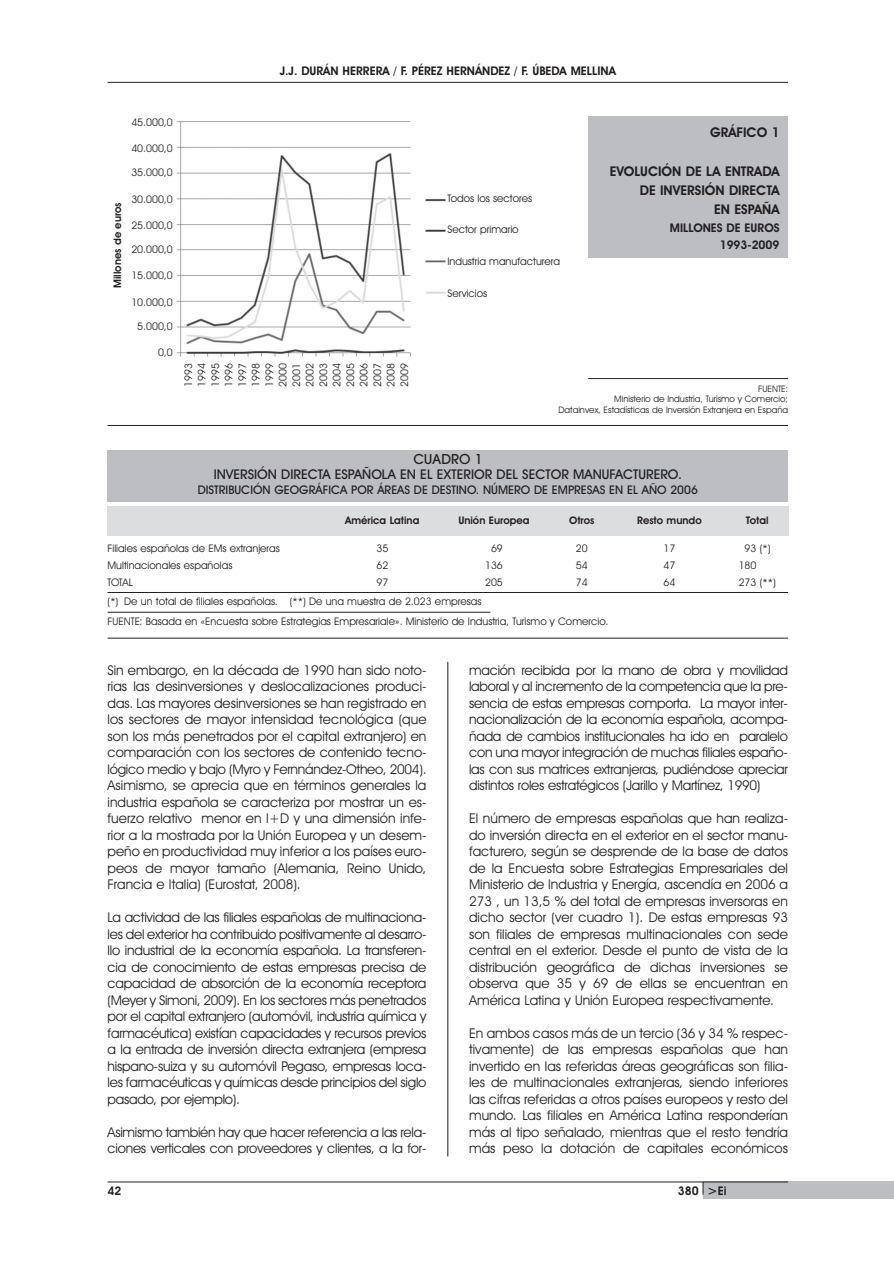
<style>
.page{position:relative;width:894px;height:1263px;background:#fff}
.page>*{position:absolute;margin:0;border:0;box-sizing:border-box;transform-origin:0 0}
.t1{font:13.5px/16.5px "Avant Garde IT Cby BT";letter-spacing:-.015em;color:#231f20;text-align:justify}
.t2{font:500 13.5px "Avant Garde IT Cby BT";color:#231f20}
.t3{font:600 13.5px/19.4px "Avant Garde IT Cby BT";color:#231f20;text-align:right}
.t4{font:500 13.5px "Avant Garde";color:#231f20}
.t5{font:600 12px/17.1px "Avant Garde IT Cby BT";color:#231f20;text-align:right}
.t6{font:500 12px "Avant Garde IT Cby BT";color:#231f20}
.t7{font:10.5px/13.5px "Avant Garde IT Cby BT";color:#231f20}
.t8{font:600 10.5px "Avant Garde IT Cby BT";color:#231f20}
.t9{font:9px/10.5px "Avant Garde IT Cby BT";color:#231f20;text-align:right}
.s1{color:#fff}
.s2{font-size:12.75px}
</style>
<div class="page">
<hr style="left:108px;top:82px;width:680px;height:1px;background:#231f20">
<hr style="left:447px;top:662px;width:1px;height:494px;background:#231f20">
<div style="left:703px;top:1182px;width:191px;height:17px;background:#bdbec1"></div>
<hr style="left:108px;top:1181px;width:680px;height:1px;background:#231f20">
<svg style="left:703px;top:1182px;width:1px;height:12px"></svg>
<div style="left:108px;top:450px;width:680px;height:51px;background:#bdbec1"></div>
<hr style="left:108px;top:592px;width:680px;height:1px;background:#231f20">
<hr style="left:108px;top:612px;width:382px;height:1px;background:#231f20">
<hr style="left:108px;top:638px;width:680px;height:1px;background:#231f20">
<div style="left:108px;top:505px;width:330px;height:30px;background:#dcdddf"></div>
<div style="left:438px;top:505px;width:112px;height:30px;background:#dcdddf"></div>
<div style="left:550px;top:505px;width:63px;height:30px;background:#dcdddf"></div>
<div style="left:613px;top:505px;width:112px;height:30px;background:#dcdddf"></div>
<div style="left:725px;top:505px;width:64px;height:30px;background:#dcdddf"></div>
<img style="left:176px;top:121px;width:270px;height:236px">
<div style="left:588px;top:116px;width:200px;height:141px;background:#bdbec1"></div>
<hr style="left:588px;top:378px;width:200px;height:1px;background:#231f20">
<hr style="left:108px;top:425px;width:680px;height:1px;background:#231f20">
<p class="t5" style="left:280px;top:63px;width:338px">J.J. DURÁN HERRERA / F. PÉREZ HERNÁNDEZ / F. ÚBEDA MELLINA</p>
<p class="t8" style="left:114px;top:288px;width:87px;rotate:-90deg">Millones de euros</p>
<p class="t7" style="left:131px;top:116px;width:43px">45.000,0</p>
<p class="t7" style="left:131px;top:143px;width:43px">40.000,0</p>
<p class="t7" style="left:131px;top:167px;width:43px">35.000,0</p>
<p class="t7" style="left:131px;top:193px;width:43px">30.000,0</p>
<p class="t7" style="left:131px;top:219px;width:43px">25.000,0</p>
<p class="t7" style="left:131px;top:244px;width:43px">20.000,0</p>
<p class="t7" style="left:131px;top:270px;width:43px">15.000,0</p>
<p class="t7" style="left:131px;top:296px;width:43px">10.000,0</p>
<p class="t7" style="left:137px;top:320px;width:37px">5.000,0</p>
<p class="t7" style="left:158px;top:346px;width:16px">0,0</p>
<p class="t7" style="left:183px;top:387px;width:25px;text-align:justify;rotate:-90deg">1993<br>1994<br>1995<br>1996<br>1997<br>1998<br>1999<br>2000<br>2001<br>2002<br>2003<br>2004<br>2005<br>2006<br>2007<br>2008<br>2009</p>
<p class="t7" style="left:447px;top:193px;width:86px">Todos los sectores</p>
<p class="t7" style="left:447px;top:224px;width:73px">Sector primario</p>
<p class="t7" style="left:447px;top:256px;width:114px">Industria manufacturera</p>
<p class="t7" style="left:447px;top:287px;width:41px">Servicios</p>
<p class="t3" style="left:710px;top:124px;width:71px">GRÁFICO 1</p>
<p class="t3" style="left:610px;top:163px;width:171px">EVOLUCIÓN DE LA ENTRADA<br>DE INVERSIÓN DIRECTA<br>EN ESPAÑA</p>
<p class="t5" style="left:670px;top:221px;width:111px">MILLONES DE EUROS<br>1993-2009</p>
<p class="t9" style="left:558px;top:384px;width:231px">FUENTE:<br>Ministerio de Industria, Turismo y Comercio;<br>Datainvex, Estadísticas de Inversión Extranjera en España</p>
<p class="t4" style="left:413px;top:454px;width:70px">CUADRO 1</p>
<p class="t2" style="left:214px;top:470px;width:470px">INVERSIÓN DIRECTA ESPAÑOLA EN EL EXTERIOR DEL SECTOR MANUFACTURERO.</p>
<p class="t6" style="left:198px;top:486px;width:502px">DISTRIBUCIÓN GEOGRÁFICA POR ÁREAS DE DESTINO. NÚMERO DE EMPRESAS EN EL AÑO 2006</p>
<p class="t8" style="left:345px;top:517px;width:76px">América Latina</p>
<p class="t8" style="left:458px;top:517px;width:73px">Unión Europea</p>
<p class="t8" style="left:569px;top:517px;width:27px">Otros</p>
<p class="t8" style="left:637px;top:517px;width:66px">Resto mundo</p>
<p class="t8" style="left:746px;top:517px;width:24px">Total</p>
<p class="t7" style="left:108px;top:542px;width:174px">Filiales españolas de EMs extranjeras</p>
<p class="t7" style="left:376px;top:542px;width:13px">35</p>
<p class="t7" style="left:491px;top:542px;width:13px">69</p>
<p class="t7" style="left:576px;top:542px;width:13px">20</p>
<p class="t7" style="left:663px;top:542px;width:13px">17</p>
<p class="t7" style="left:744px;top:542px;width:33px">93 (*)<span class="s1">*</span></p>
<p class="t7" style="left:108px;top:559px;width:126px">Multinacionales españolas</p>
<p class="t7" style="left:376px;top:559px;width:13px">62</p>
<p class="t7" style="left:485px;top:559px;width:19px">136</p>
<p class="t7" style="left:576px;top:559px;width:13px">54</p>
<p class="t7" style="left:663px;top:559px;width:13px">47</p>
<p class="t7" style="left:108px;top:576px;width:27px">TOTAL</p>
<p class="t7" style="left:376px;top:576px;width:13px">97</p>
<p class="t7" style="left:485px;top:576px;width:19px">205</p>
<p class="t7" style="left:576px;top:576px;width:13px">74</p>
<p class="t7" style="left:663px;top:576px;width:13px">64</p>
<p class="t7" style="left:738px;top:576px;width:39px">273 (**)</p>
<p class="t7" style="left:108px;top:593px;width:502px;line-height:19.8px">(*) De un total de filiales españolas. (**) De una muestra de 2.023 empresas<br>FUENTE: Basada en «Encuesta sobre Estrategias Empresariale». Ministerio de Industria, Turismo y Comercio.</p>
<p class="t1" style="left:108px;top:663px;width:320px">Sin embargo, en la década de 1990 han sido noto&shy;rias las desinversiones y deslocalizaciones produci&shy;das. Las mayores desinversiones se han registrado en los sectores de mayor intensidad tecnológica (que son los más penetrados por el capital extranjero) en comparación con los sectores de contenido tecno&shy;lógico medio y bajo (Myro y Fernnández-Otheo, 2004).<br>Asimismo, se aprecia que en términos generales la industria española se caracteriza por mostrar un es&shy;fuerzo relativo menor en I+D y una dimensión infe&shy;rior a la mostrada por la Unión Europea y un desem&shy;peño en productividad muy inferior a los países euro&shy;peos de mayor tamaño (Alemania, Reino Unido, Francia e Italia) (Eurostat, 2008).</p>
<p class="t1" style="left:108px;top:910px;width:320px">La actividad de las filiales españolas de multinaciona&shy;les del exterior ha contribuido positivamente al desarro&shy;llo industrial de la economía española. La transferen&shy;cia de conocimiento de estas empresas precisa de capacidad de absorción de la economía receptora (Meyer y Simoni, 2009). En los sectores más penetrados por el capital extranjero (automóvil, industria química y farmacéutica) existían capacidades y recursos previos a la entrada de inversión directa extranjera (empresa hispano-suiza y su automóvil Pegaso, empresas loca&shy;les farmacéuticas y químicas desde principios del siglo pasado, por ejemplo).</p>
<p class="t1" style="left:108px;top:1125px;width:320px">Asimismo también hay que hacer referencia a las rela&shy;ciones verticales con proveedores y clientes, a la for-</p>
<p class="t1" style="left:469px;top:663px;width:320px">mación recibida por la mano de obra y movilidad laboral y al incremento de la competencia que la pre&shy;sencia de estas empresas comporta. La mayor inter&shy;nacionalización de la economía española, acompa&shy;ñada de cambios institucionales ha ido en paralelo con una mayor integración de muchas filiales españo&shy;las con sus matrices extranjeras, pudiéndose apreciar distintos roles estratégicos (Jarillo y Martínez, 1990)</p>
<p class="t1" style="left:469px;top:811px;width:321px">El número de empresas españolas que han realiza&shy;do inversión directa en el exterior en el sector manu&shy;facturero, según se desprende de la base de datos de la Encuesta sobre Estrategias Empresariales del Ministerio de Industria y Energía, ascendía en 2006 a 273 , un 13,5 % del total de empresas inversoras en dicho sector (ver cuadro 1). De estas empresas 93 son filiales de empresas multinacionales con sede central en el exterior. Desde el punto de vista de la distribución geográfica de dichas inversiones se observa que 35 y 69 de ellas se encuentran en América Latina y Unión Europea respectivamente.</p>
<p class="t1" style="left:469px;top:1026px;width:320px">En ambos casos más de un tercio (36 y 34 % respec&shy;tivamente) de las empresas españolas que han invertido en las referidas áreas geográficas son filia&shy;les de multinacionales extranjeras, siendo inferiores las cifras referidas a otros países europeos y resto del mundo. Las filiales en América Latina responderían más al tipo señalado, mientras que el resto tendría más peso la dotación de capitales económicos</p>
<p class="t5" style="left:108px;top:1183px;width:15px">42</p>
<p class="t5" style="left:678px;top:1183px;width:50px">380 <span class="s2">&gt;</span>Ei</p>
</div>
